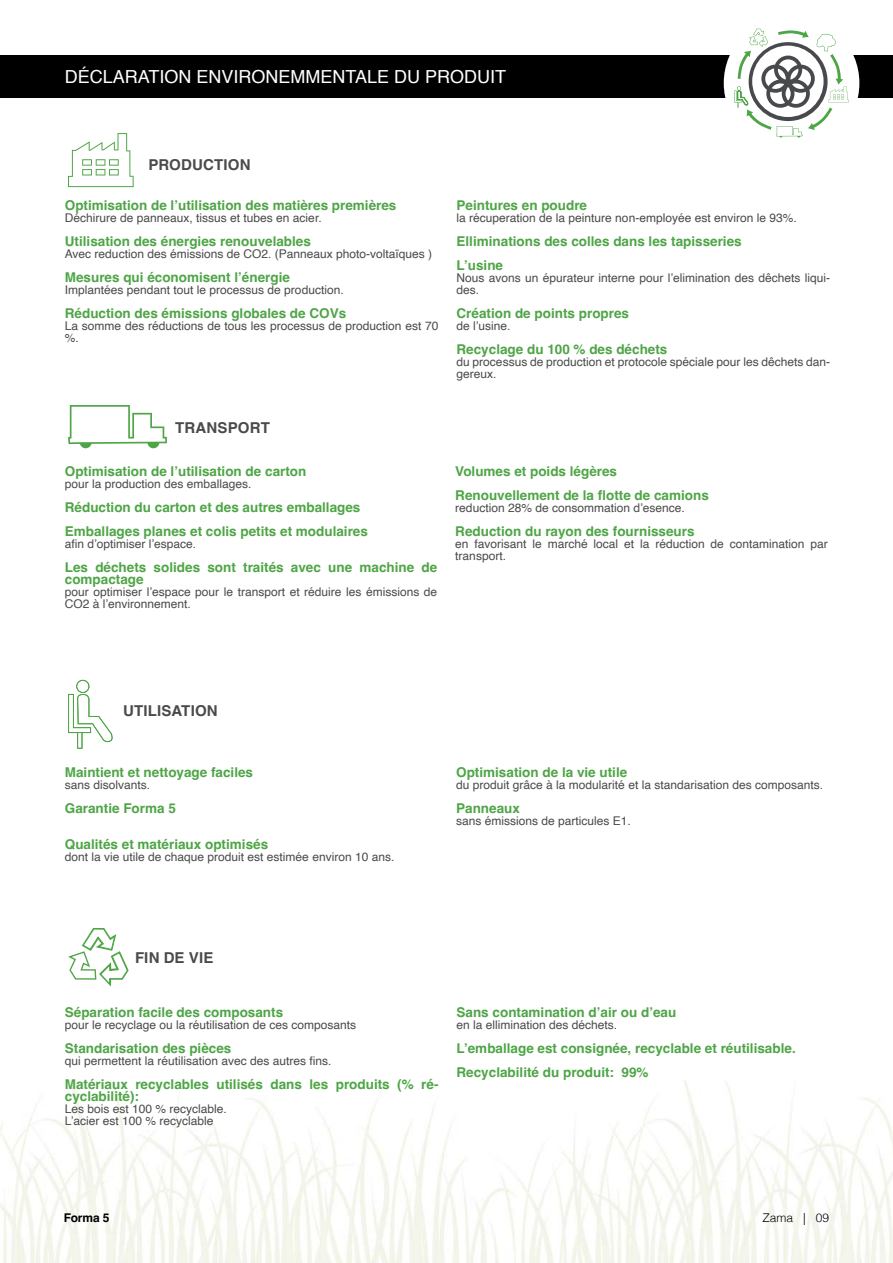
<style>
.page{position:relative;width:893px;height:1263px;background:#fff}
.page>*{position:absolute;margin:0;border:0;box-sizing:border-box;transform-origin:0 0}
.t1{font:18px "Helvetica";color:#fff}
.t2{font:700 15px "Helvetica";letter-spacing:.01em;color:#4b4a4b}
.t3{font:700 13.5px/12px "Helvetica";color:#4ea546}
.t4{font:12px/12px "Helvetica";color:#4b4a4b}
.t5{font:300 12px "Helvetica";color:#000}
.t6{font:700 12px "Helvetica";letter-spacing:-.01em;color:#000}
</style>
<div class="page">
<div style="left:0;top:55px;width:893px;height:43px;background:#000"></div>
<div style="left:724px;top:15px;width:135px;height:136px;background:#fff;border-radius:50%"></div>
<svg style="left:735px;top:29px;width:114px;height:109px"></svg>
<svg style="left:68px;top:133px;width:66px;height:54px"></svg>
<div style="left:80px;top:437px;width:12px;height:11px;background:#4fa649;border-radius:50%"></div>
<div style="left:147px;top:437px;width:12px;height:11px;background:#4ea546;border-radius:50%"></div>
<svg style="left:68px;top:405px;width:99px;height:39px"></svg>
<svg style="left:68px;top:680px;width:45px;height:69px"></svg>
<svg style="left:68px;top:928px;width:61px;height:58px"></svg>
<img style="left:0;top:1080px;width:893px;height:183px">
<p class="t1" style="left:65px;top:63px;width:443px">DÉCLARATION ENVIRONEMMENTALE DU PRODUIT</p>
<p class="t2" style="left:148px;top:155px;width:103px">PRODUCTION</p>
<p class="t3" style="left:65px;top:200px;width:333px">Optimisation de l’utilisation des matières premières</p>
<p class="t4" style="left:65px;top:212px;width:258px">Déchirure de panneaux, tissus et tubes en acier.</p>
<p class="t3" style="left:65px;top:236px;width:248px">Utilisation des énergies renouvelables</p>
<p class="t4" style="left:65px;top:248px;width:369px">Avec reduction des émissions de CO2. (Panneaux photo-voltaïques )</p>
<p class="t3" style="left:65px;top:272px;width:227px">Mesures qui économisent l’énergie</p>
<p class="t4" style="left:65px;top:284px;width:280px">Implantées pendant tout le processus de production.</p>
<p class="t3" style="left:65px;top:308px;width:283px">Réduction des émissions globales de COVs</p>
<p class="t4" style="left:65px;top:320px;width:375px">La somme des réductions de tous les processus de production est 70 %.</p>
<p class="t2" style="left:175px;top:418px;width:96px">TRANSPORT</p>
<p class="t3" style="left:65px;top:466px;width:243px">Optimisation de l’utilisation de carton</p>
<p class="t4" style="left:65px;top:478px;width:188px">pour la production des emballages.</p>
<p class="t3" style="left:65px;top:502px;width:297px">Réduction du carton et des autres emballages</p>
<p class="t3" style="left:65px;top:526px;width:305px">Emballages planes et colis petits et modulaires</p>
<p class="t4" style="left:65px;top:538px;width:133px">afin d’optimiser l’espace.</p>
<p class="t3" style="left:65px;top:562px;width:374px">Les déchets solides sont traités avec une machine de compactage</p>
<p class="t4" style="left:65px;top:586px;width:374px">pour optimiser l’espace pour le transport et réduire les émissions de<br>CO2 à l’environnement.</p>
<p class="t3" style="left:457px;top:200px;width:132px">Peintures en poudre</p>
<p class="t4" style="left:457px;top:212px;width:342px">la récuperation de la peinture non-employée est environ le 93%.</p>
<p class="t3" style="left:457px;top:236px;width:287px">Elliminations des colles dans les tapisseries</p>
<p class="t3" style="left:457px;top:260px;width:48px">L’usine</p>
<p class="t4" style="left:457px;top:272px;width:375px">Nous avons un épurateur interne pour l’elimination des dêchets liqui&shy;des.</p>
<p class="t3" style="left:457px;top:308px;width:174px">Création de points propres</p>
<p class="t4" style="left:457px;top:320px;width:56px">de l’usine.</p>
<p class="t3" style="left:457px;top:344px;width:212px">Recyclage du 100 % des déchets</p>
<p class="t4" style="left:457px;top:356px;width:375px">du processus de production et protocole spéciale pour les dêchets dan&shy;gereux.</p>
<p class="t3" style="left:455px;top:466px;width:163px">Volumes et poids légères</p>
<p class="t3" style="left:455px;top:490px;width:255px">Renouvellement de la flotte de camions</p>
<p class="t4" style="left:455px;top:502px;width:231px">reduction 28% de consommation d’esence.</p>
<p class="t3" style="left:455px;top:526px;width:241px">Reduction du rayon des fournisseurs</p>
<p class="t4" style="left:455px;top:538px;width:374px">en favorisant le marché local et la réduction de contamination par transport.</p>
<p class="t2" style="left:123px;top:701px;width:96px">UTILISATION</p>
<p class="t3" style="left:65px;top:768px;width:190px">Maintient et nettoyage faciles</p>
<p class="t4" style="left:65px;top:779px;width:87px">sans disolvants.</p>
<p class="t3" style="left:65px;top:804px;width:113px">Garantie Forma 5</p>
<p class="t3" style="left:65px;top:840px;width:205px">Qualités et matériaux optimisés</p>
<p class="t4" style="left:65px;top:851px;width:331px">dont la vie utile de chaque produit est estimée environ 10 ans.</p>
<p class="t3" style="left:456px;top:768px;width:173px">Optimisation de la vie utile</p>
<p class="t4" style="left:456px;top:779px;width:368px">du produit grâce à la modularité et la standarisation des composants.</p>
<p class="t3" style="left:456px;top:804px;width:65px">Panneaux</p>
<p class="t4" style="left:456px;top:815px;width:176px">sans émissions de particules E1.</p>
<p class="t2" style="left:135px;top:948px;width:80px">FIN DE VIE</p>
<p class="t3" style="left:65px;top:1008px;width:220px">Séparation facile des composants</p>
<p class="t4" style="left:65px;top:1019px;width:293px">pour le recyclage ou la réutilisation de ces composants</p>
<p class="t3" style="left:65px;top:1044px;width:168px">Standarisation des pièces</p>
<p class="t4" style="left:65px;top:1055px;width:268px">qui permettent la réutilisation avec des autres fins.</p>
<p class="t3" style="left:65px;top:1080px;width:375px">Matériaux recyclables utilisés dans les produits (% ré&shy;cyclabilité):</p>
<p class="t4" style="left:65px;top:1103px;width:164px">Les bois est 100 % recyclable.</p>
<p class="t4" style="left:65px;top:1115px;width:150px">L’acier est 100 % recyclable</p>
<p class="t3" style="left:457px;top:1008px;width:221px">Sans contamination d’air ou d’eau</p>
<p class="t4" style="left:457px;top:1019px;width:162px">en la ellimination des déchets.</p>
<p class="t3" style="left:457px;top:1044px;width:341px">L’emballage est consignée, recyclable et réutilisable.</p>
<p class="t3" style="left:457px;top:1068px;width:194px">Recyclabilité du produit: 99%</p>
<p class="t6" style="left:64px;top:1211px;width:47px">Forma 5</p>
<p class="t5" style="left:762px;top:1207px;width:68px">Zama | 09</p>
</div>
